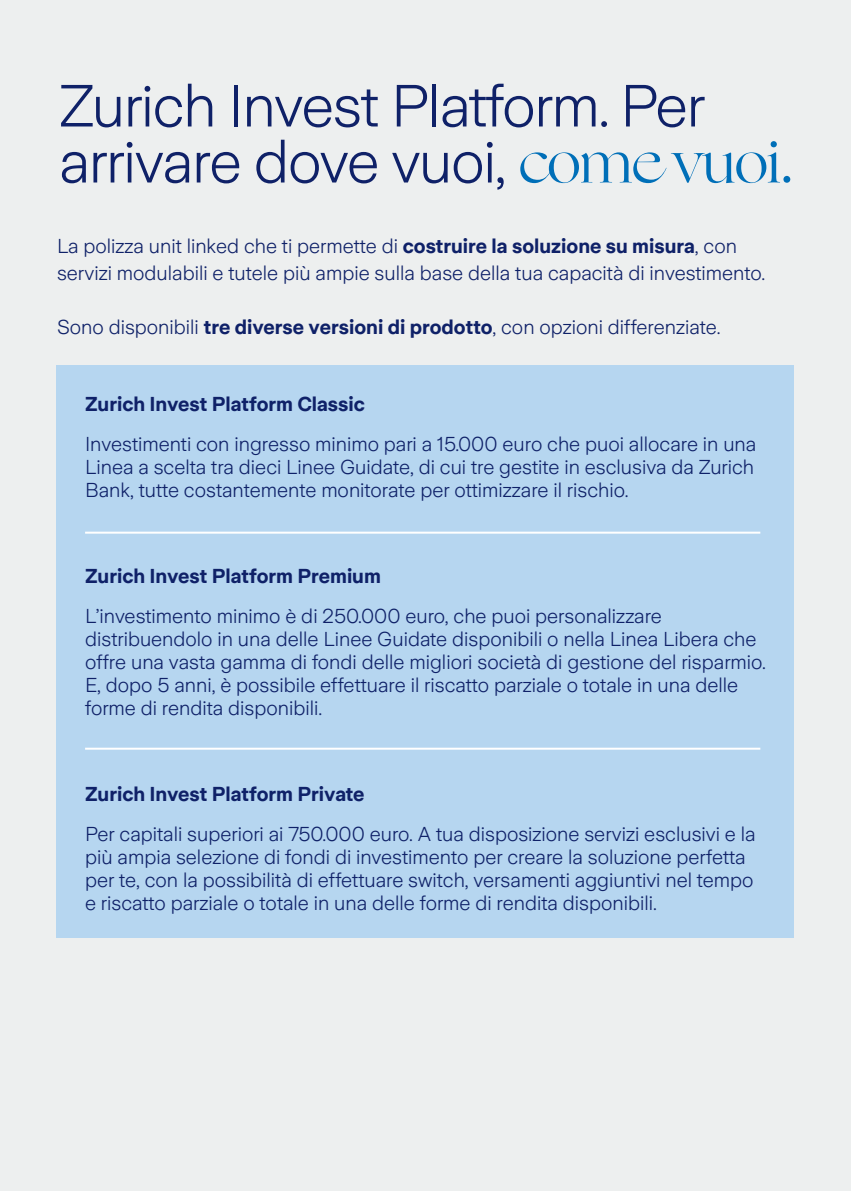
<style>
.page{position:relative;width:851px;height:1191px;background:#fff}
.page>*{position:absolute;margin:0;border:0;box-sizing:border-box;transform-origin:0 0}
.t1{font:300 59px/56px "Zurich Sans";letter-spacing:-.02em;color:#0f2168}
.t2{font:300 20px/23px "Zurich Sans";color:#0f2168}
.t3{font:700 20px "Zurich Sans";color:#0f2168}
.s1{font-family:"Ogg";font-weight:400;color:#006fb8}
.s2{font-weight:700}
</style>
<div class="page">
<div style="left:0;top:0;width:850px;height:1191px;background:#edefef"></div>
<div style="left:57px;top:366px;width:737px;height:572px;background:#b6d6f0"></div>
<hr style="left:85px;top:531px;width:675px;height:2px;background:#fff">
<hr style="left:85px;top:747px;width:675px;height:2px;background:#fff">
<h1 class="t1" style="left:59px;top:79px;width:736px">Zurich Invest Platform. Per arrivare dove vuoi, <span class="s1">come vuoi.</span></h1>
<p class="t2" style="left:57px;top:233px;width:709px;line-height:27px">La polizza unit linked che ti permette di <span class="s2">costruire la soluzione su misura</span>, con servizi modulabili e tutele più ampie sulla base della tua capacità di investimento.</p>
<p class="t2" style="left:57px;top:316px;width:664px">Sono disponibili <span class="s2">tre diverse versioni di prodotto</span>, con opzioni differenziate.</p>
<p class="t3" style="left:85px;top:393px;width:281px">Zurich Invest Platform Classic</p>
<p class="t2" style="left:85px;top:433px;width:672px;text-align:justify">Investimenti con ingresso minimo pari a 15.000 euro che puoi allocare in una Linea a scelta tra dieci Linee Guidate, di cui tre gestite in esclusiva da Zurich Bank, tutte costantemente monitorate per ottimizzare il rischio.</p>
<p class="t3" style="left:85px;top:565px;width:297px">Zurich Invest Platform Premium</p>
<p class="t2" style="left:85px;top:605px;width:682px">L’investimento minimo è di 250.000 euro, che puoi personalizzare distribuendolo in una delle Linee Guidate disponibili o nella Linea Libera che offre una vasta gamma di fondi delle migliori società di gestione del risparmio.<br>E, dopo 5 anni, è possibile effettuare il riscatto parziale o totale in una delle forme di rendita disponibili.</p>
<p class="t3" style="left:85px;top:783px;width:281px">Zurich Invest Platform Private</p>
<p class="t2" style="left:85px;top:823px;width:672px">Per capitali superiori ai 750.000 euro. A tua disposizione servizi esclusivi e la più ampia selezione di fondi di investimento per creare la soluzione perfetta per te, con la possibilità di effettuare switch, versamenti aggiuntivi nel tempo e riscatto parziale o totale in una delle forme di rendita disponibili.</p>
</div>
